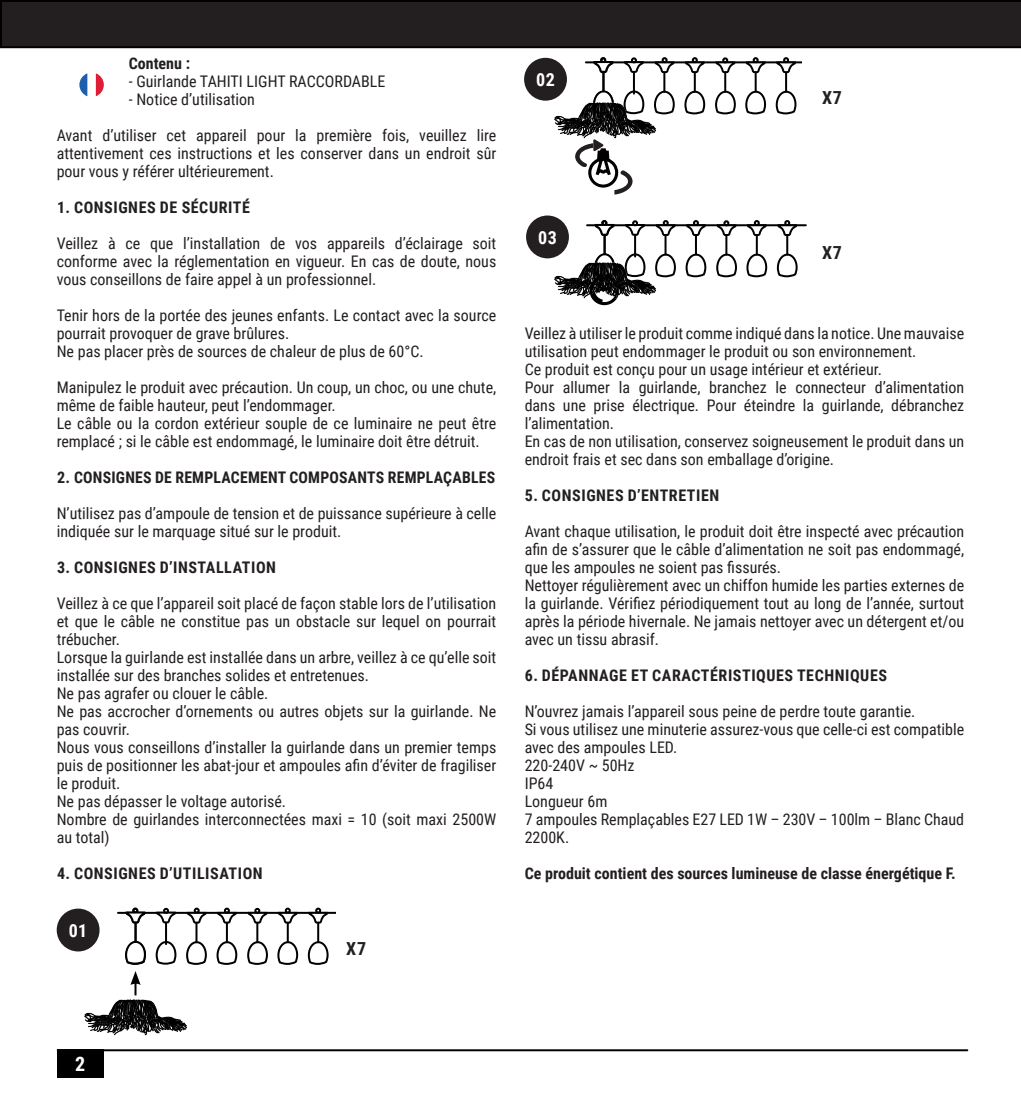
<style>
.page{position:relative;width:1021px;height:1106px;background:#fff}
.page>*{position:absolute;margin:0;border:0;box-sizing:border-box;transform-origin:0 0}
.t1{font:700 20px "Roboto Condensed";color:#fff}
.t2{font:700 18px "Roboto Condensed";color:#fff}
.t3{font:700 18px "Roboto Condensed";color:#231f20}
.t4{font:16px/18px "Roboto Condensed";color:#231f20}
.t5{font:700 16px "Roboto Condensed";letter-spacing:.025em;color:#231f20}
.t6{font:700 16px "Roboto Condensed";color:#231f20}
</style>
<div class="page">
<div style="left:57px;top:1049px;width:46px;height:28px;background:#000001"></div>
<svg style="left:79px;top:73px;width:25px;height:24px"></svg>
<svg style="left:96px;top:73px;width:8px;height:23px"></svg>
<svg style="left:79px;top:73px;width:8px;height:23px"></svg>
<div style="left:57px;top:908px;width:43px;height:43px;background:#231f20;border-radius:50%"></div>
<hr style="left:118px;top:911px;width:321px;height:2px;background:#000">
<hr style="left:135px;top:912px;width:2px;height:30px;background:#000">
<svg style="left:155px;top:940px;width:21px;height:25px"></svg>
<hr style="left:165px;top:914px;width:2px;height:30px;background:#000">
<svg style="left:186px;top:940px;width:20px;height:112px"></svg>
<hr style="left:195px;top:912px;width:2px;height:30px;background:#000">
<svg style="left:215px;top:940px;width:21px;height:112px"></svg>
<hr style="left:226px;top:912px;width:2px;height:30px;background:#000">
<svg style="left:246px;top:940px;width:21px;height:112px"></svg>
<hr style="left:256px;top:912px;width:2px;height:30px;background:#000">
<svg style="left:276px;top:940px;width:21px;height:112px"></svg>
<hr style="left:287px;top:912px;width:2px;height:30px;background:#000">
<svg style="left:307px;top:940px;width:21px;height:112px"></svg>
<hr style="left:317px;top:912px;width:2px;height:30px;background:#000">
<svg style="left:337px;top:1051px;width:21px;height:1px"></svg>
<svg style="left:367px;top:1051px;width:21px;height:1px"></svg>
<svg style="left:399px;top:1051px;width:21px;height:1px"></svg>
<svg style="left:154px;top:907px;width:23px;height:17px"></svg>
<svg style="left:185px;top:907px;width:23px;height:17px"></svg>
<svg style="left:215px;top:907px;width:23px;height:17px"></svg>
<svg style="left:246px;top:907px;width:22px;height:17px"></svg>
<svg style="left:276px;top:907px;width:23px;height:17px"></svg>
<svg style="left:306px;top:907px;width:23px;height:17px"></svg>
<hr style="left:134px;top:912px;width:2px;height:29px;background:#000">
<svg style="left:124px;top:907px;width:22px;height:17px"></svg>
<svg style="left:125px;top:939px;width:20px;height:43px"></svg>
<hr style="left:586px;top:61px;width:320px;height:2px;background:#000">
<hr style="left:633px;top:64px;width:2px;height:30px;background:#000">
<hr style="left:663px;top:62px;width:2px;height:30px;background:#000">
<hr style="left:693px;top:62px;width:2px;height:30px;background:#000">
<hr style="left:724px;top:62px;width:2px;height:30px;background:#000">
<hr style="left:754px;top:62px;width:2px;height:30px;background:#000">
<hr style="left:785px;top:62px;width:2px;height:30px;background:#000">
<svg style="left:622px;top:57px;width:23px;height:17px"></svg>
<svg style="left:653px;top:57px;width:22px;height:17px"></svg>
<svg style="left:683px;top:57px;width:22px;height:17px"></svg>
<svg style="left:713px;top:57px;width:23px;height:17px"></svg>
<svg style="left:744px;top:57px;width:22px;height:17px"></svg>
<svg style="left:774px;top:57px;width:23px;height:17px"></svg>
<hr style="left:602px;top:62px;width:2px;height:29px;background:#000">
<svg style="left:591px;top:57px;width:23px;height:17px"></svg>
<div style="left:524px;top:58px;width:43px;height:43px;background:#231f20;border-radius:50%"></div>
<div style="left:526px;top:215px;width:43px;height:43px;background:#231f20;border-radius:50%"></div>
<hr style="left:587px;top:224px;width:218px;height:2px;background:#000">
<svg style="left:653px;top:90px;width:23px;height:188px"></svg>
<svg style="left:683px;top:90px;width:24px;height:188px"></svg>
<svg style="left:714px;top:90px;width:23px;height:188px"></svg>
<svg style="left:744px;top:90px;width:23px;height:188px"></svg>
<svg style="left:774px;top:90px;width:24px;height:188px"></svg>
<svg style="left:575px;top:157px;width:71px;height:88px"></svg>
<div style="left:802px;top:48px;width:148px;height:89px;background:#fff"></div>
<div style="left:336px;top:904px;width:105px;height:70px;background:#fff"></div>
<img style="left:547px;top:245px;width:118px;height:61px">
<img style="left:547px;top:85px;width:118px;height:72px">
<img style="left:84px;top:982px;width:111px;height:72px">
<svg style="left:0;top:0;width:1020px;height:48px"></svg>
<hr style="left:58px;top:1049px;width:909px;height:2px;background:#040503">
<p class="t6" style="left:129px;top:52px;width:63px">Contenu :</p>
<p class="t4" style="left:129px;top:71px;width:258px">- Guirlande TAHITI LIGHT RACCORDABLE</p>
<p class="t4" style="left:129px;top:89px;width:128px">- Notice d’utilisation</p>
<p class="t4" style="left:57px;top:125px;width:441px;text-align:justify">Avant d’utiliser cet appareil pour la première fois, veuillez lire attentivement ces instructions et les conserver dans un endroit sûr pour vous y référer ultérieurement.</p>
<p class="t5" style="left:57px;top:196px;width:194px">1. CONSIGNES DE SÉCURITÉ</p>
<p class="t4" style="left:57px;top:233px;width:441px;text-align:justify">Veillez à ce que l’installation de vos appareils d’éclairage soit conforme avec la réglementation en vigueur. En cas de doute, nous vous conseillons de faire appel à un professionnel.</p>
<p class="t4" style="left:57px;top:305px;width:441px">Tenir hors de la portée des jeunes enfants. Le contact avec la source pourrait provoquer de grave brûlures.</p>
<p class="t4" style="left:57px;top:341px;width:368px">Ne pas placer près de sources de chaleur de plus de 60°C.</p>
<p class="t4" style="left:57px;top:377px;width:441px">Manipulez le produit avec précaution. Un coup, un choc, ou une chute, même de faible hauteur, peut l’endommager.</p>
<p class="t4" style="left:57px;top:413px;width:441px">Le câble ou la cordon extérieur souple de ce luminaire ne peut être remplacé ; si le câble est endommagé, le luminaire doit être détruit.</p>
<p class="t5" style="left:57px;top:466px;width:440px">2. CONSIGNES DE REMPLACEMENT COMPOSANTS REMPLAÇABLES</p>
<p class="t4" style="left:57px;top:503px;width:441px">N’utilisez pas d’ampoule de tension et de puissance supérieure à celle indiquée sur le marquage situé sur le produit.</p>
<p class="t5" style="left:57px;top:556px;width:220px">3. CONSIGNES D’INSTALLATION</p>
<p class="t4" style="left:57px;top:593px;width:441px;text-align:justify">Veillez à ce que l’appareil soit placé de façon stable lors de l’utilisation et que le câble ne constitue pas un obstacle sur lequel on pourrait trébucher.</p>
<p class="t4" style="left:57px;top:647px;width:441px">Lorsque la guirlande est installée dans un arbre, veillez à ce qu’elle soit installée sur des branches solides et entretenues.</p>
<p class="t4" style="left:57px;top:683px;width:213px">Ne pas agrafer ou clouer le câble.</p>
<p class="t4" style="left:57px;top:701px;width:441px">Ne pas accrocher d’ornements ou autres objets sur la guirlande. Ne pas couvrir.</p>
<p class="t4" style="left:57px;top:737px;width:441px;text-align:justify">Nous vous conseillons d’installer la guirlande dans un premier temps puis de positionner les abat-jour et ampoules afin d’éviter de fragiliser le produit.</p>
<p class="t4" style="left:57px;top:791px;width:231px">Ne pas dépasser le voltage autorisé.</p>
<p class="t4" style="left:57px;top:809px;width:441px">Nombre de guirlandes interconnectées maxi = 10 (soit maxi 2500W au total)</p>
<p class="t5" style="left:57px;top:862px;width:207px">4. CONSIGNES D’UTILISATION</p>
<p class="t2" style="left:69px;top:917px;width:20px">01</p>
<p class="t3" style="left:346px;top:936px;width:21px">X7</p>
<p class="t2" style="left:536px;top:67px;width:20px">02</p>
<p class="t2" style="left:538px;top:225px;width:20px">03</p>
<p class="t3" style="left:822px;top:85px;width:21px">X7</p>
<p class="t3" style="left:822px;top:240px;width:21px">X7</p>
<p class="t4" style="left:524px;top:323px;width:441px">Veillez à utiliser le produit comme indiqué dans la notice. Une mauvaise utilisation peut endommager le produit ou son environnement.</p>
<p class="t4" style="left:524px;top:359px;width:359px">Ce produit est conçu pour un usage intérieur et extérieur.</p>
<p class="t4" style="left:524px;top:377px;width:441px;text-align:justify">Pour allumer la guirlande, branchez le connecteur d’alimentation dans une prise électrique. Pour éteindre la guirlande, débranchez l’alimentation.</p>
<p class="t4" style="left:524px;top:431px;width:441px">En cas de non utilisation, conservez soigneusement le produit dans un endroit frais et sec dans son emballage d’origine.</p>
<p class="t5" style="left:525px;top:484px;width:196px">5. CONSIGNES D’ENTRETIEN</p>
<p class="t4" style="left:524px;top:521px;width:441px;text-align:justify">Avant chaque utilisation, le produit doit être inspecté avec précaution afin de s’assurer que le câble d’alimentation ne soit pas endommagé, que les ampoules ne soient pas fissurés.</p>
<p class="t4" style="left:524px;top:575px;width:441px;text-align:justify">Nettoyer régulièrement avec un chiffon humide les parties externes de la guirlande. Vérifiez périodiquement tout au long de l’année, surtout après la période hivernale. Ne jamais nettoyer avec un détergent et/ou avec un tissu abrasif.</p>
<p class="t5" style="left:525px;top:664px;width:363px">6. DÉPANNAGE ET CARACTÉRISTIQUES TECHNIQUES</p>
<p class="t4" style="left:524px;top:701px;width:392px">N’ouvrez jamais l’appareil sous peine de perdre toute garantie.</p>
<p class="t4" style="left:524px;top:719px;width:441px">Si vous utilisez une minuterie assurez-vous que celle-ci est compatible avec des ampoules LED.</p>
<p class="t4" style="left:524px;top:755px;width:111px">220-240V ~ 50Hz</p>
<p class="t4" style="left:524px;top:773px;width:30px">IP64</p>
<p class="t4" style="left:524px;top:791px;width:84px">Longueur 6m</p>
<p class="t4" style="left:524px;top:809px;width:441px">7 ampoules Remplaçables E27 LED 1W – 230V – 100lm – Blanc Chaud<br>2200K.</p>
<p class="t6" style="left:524px;top:862px;width:433px">Ce produit contient des sources lumineuse de classe énergétique F.</p>
<p class="t1" style="left:75px;top:1049px;width:12px">2</p>
</div>
